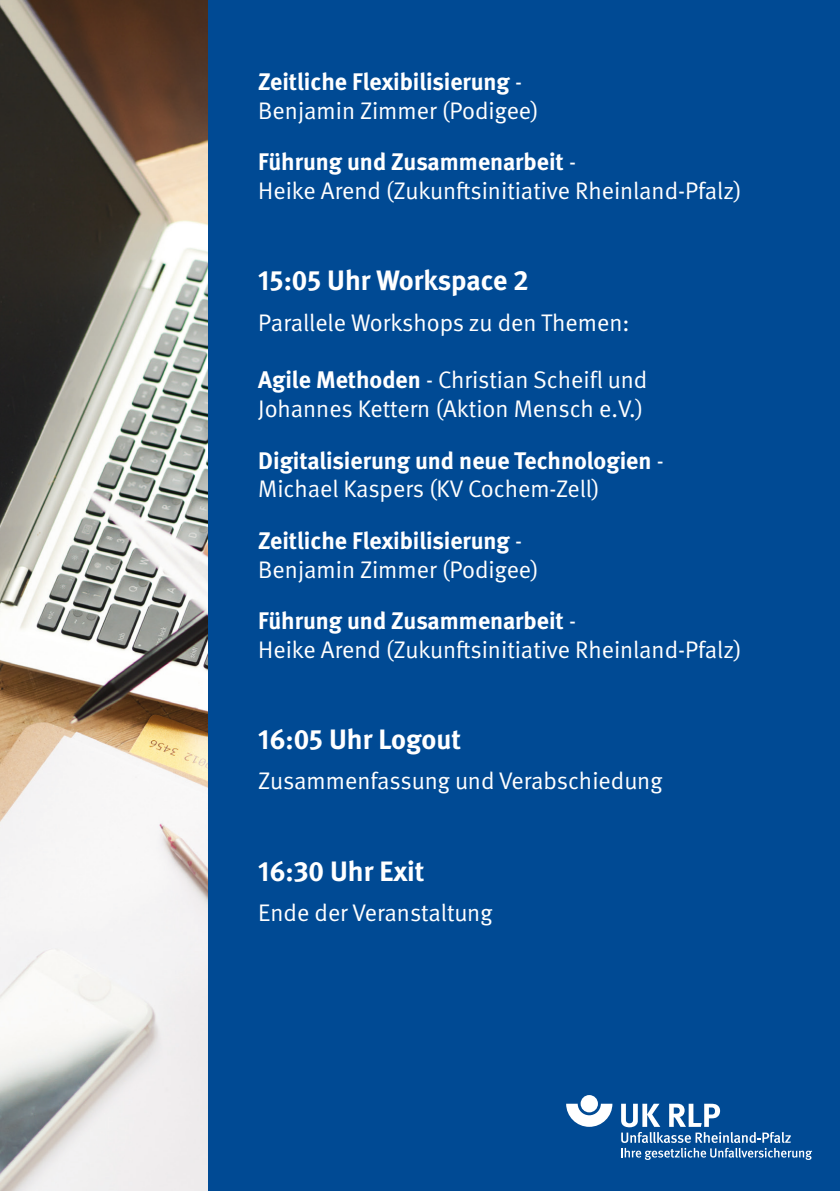
<style>
.page{position:relative;width:840px;height:1191px;background:#fff}
.page>*{position:absolute;margin:0;border:0;box-sizing:border-box;transform-origin:0 0}
.t1{font:700 28px "DGUV Meta";color:#fff}
.t2{font:24px "DGUV Meta";color:#fff}
.t3{font:700 24px/28.8px "DGUV Meta";color:#fff}
.s1{font-weight:400}
.s2{font-weight:700}
</style>
<div class="page">
<div style="left:189px;top:0;width:650px;height:1191px;background:#004a94"></div>
<img style="left:0;top:0;width:207px;height:1191px">
<svg style="left:566px;top:1103px;width:46px;height:23px"></svg>
<div style="left:580px;top:1095px;width:17px;height:17px;background:#fff;border-radius:50%"></div>
<svg style="left:621px;top:1103px;width:190px;height:57px"></svg>
<p class="t3" style="left:258px;top:68px;width:265px">Zeitliche Flexibilisierung <span class="s1">-</span></p>
<p class="t2" style="left:258px;top:97px;width:282px">Benjamin Zimmer (Podigee)</p>
<p class="t3" style="left:258px;top:148px;width:319px">Führung und Zusammenarbeit <span class="s1">-</span></p>
<p class="t2" style="left:258px;top:177px;width:485px">Heike Arend (Zukunftsinitiative Rheinland-Pfalz)</p>
<p class="t1" style="left:258px;top:264px;width:272px">15:05 Uhr Workspace 2</p>
<p class="t2" style="left:258px;top:308px;width:372px">Parallele Workshops zu den Themen:</p>
<p class="t2" style="left:258px;top:366px;width:390px"><span class="s2">Agile Methoden</span> - Christian Scheifl und</p>
<p class="t2" style="left:258px;top:395px;width:386px">Johannes Kettern (Aktion Mensch e.V.)</p>
<p class="t3" style="left:258px;top:446px;width:406px">Digitalisierung und neue Technologien <span class="s1">-</span></p>
<p class="t2" style="left:258px;top:475px;width:343px">Michael Kaspers (KV Cochem-Zell)</p>
<p class="t3" style="left:258px;top:527px;width:282px">Zeitliche Flexibilisierung <span class="s1">-<br>Benjamin Zimmer (Podigee)</span></p>
<p class="t3" style="left:258px;top:607px;width:319px">Führung und Zusammenarbeit <span class="s1">-</span></p>
<p class="t2" style="left:258px;top:636px;width:485px">Heike Arend (Zukunftsinitiative Rheinland-Pfalz)</p>
<p class="t1" style="left:258px;top:723px;width:204px">16:05 Uhr Logout</p>
<p class="t2" style="left:258px;top:767px;width:405px">Zusammenfassung und Verabschiedung</p>
<p class="t1" style="left:258px;top:854px;width:167px">16:30 Uhr Exit</p>
<p class="t2" style="left:258px;top:898px;width:236px">Ende der Veranstaltung</p>
</div>
